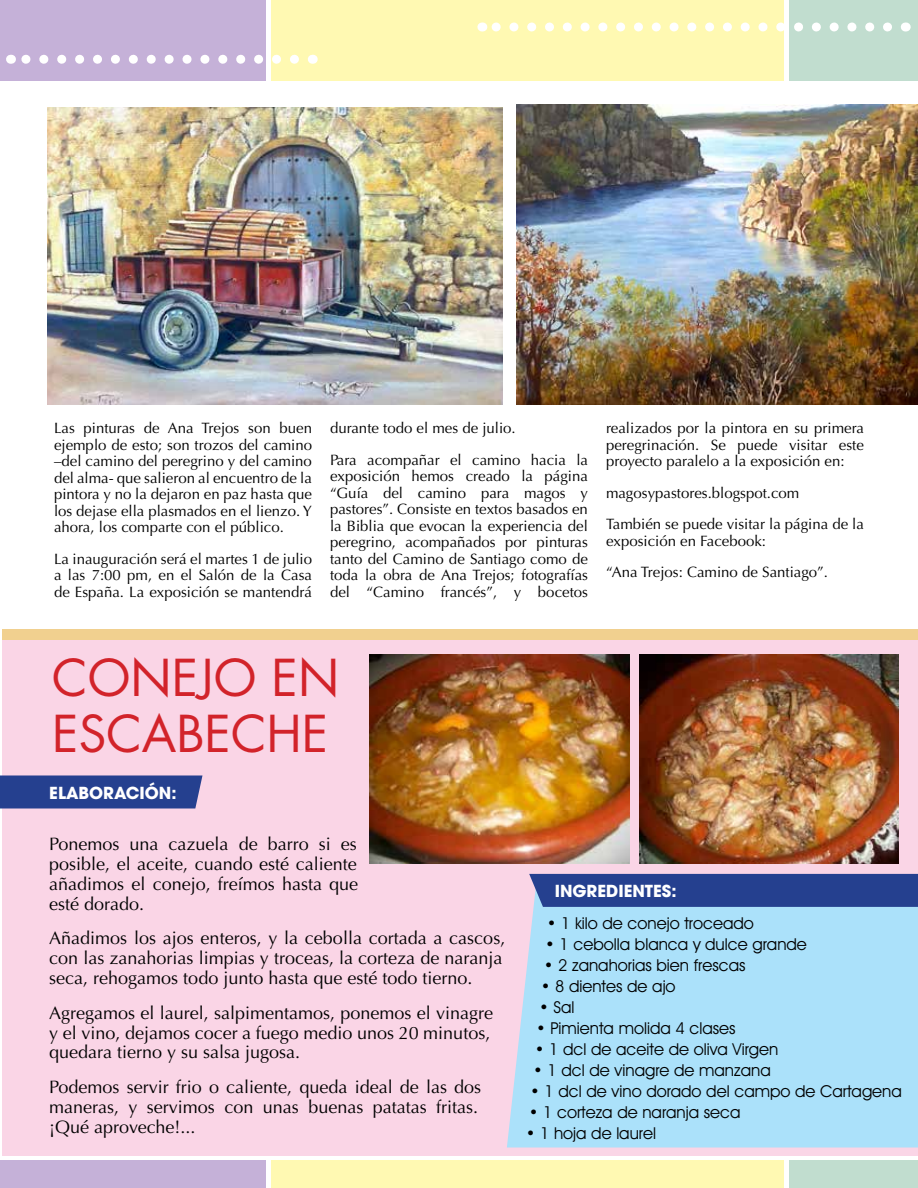
<style>
.page{position:relative;width:918px;height:1188px;background:#fff}
.page>*{position:absolute;margin:0;border:0;box-sizing:border-box;transform-origin:0 0}
.t1{font:49.5px/55.5px "Futura";color:#d2232a}
.t2{font:18px/19.8px "Optima LT Std";color:#000}
.t3{font:16.5px "Avant Garde IT Cby BT";color:#000}
.t4{font:700 16.5px "Avant Garde";color:#fff}
.t5{font:15px/16.5px "Optima LT Std";color:#000;text-align:justify}
</style>
<div class="page">
<div style="left:271px;top:0;width:513px;height:81px;background:#fff9b2"></div>
<div style="left:271px;top:1161px;width:513px;height:27px;background:#fff9b2"></div>
<div style="left:789px;top:0;width:129px;height:81px;background:#c1ddcf"></div>
<div style="left:789px;top:1161px;width:129px;height:27px;background:#c1ddcf"></div>
<div style="left:0;top:0;width:266px;height:81px;background:#c5b1d8"></div>
<div style="left:0;top:1161px;width:266px;height:27px;background:#c5b1d8"></div>
<svg style="left:21px;top:55px;width:274px;height:9px"></svg>
<svg style="left:491px;top:22px;width:397px;height:10px"></svg>
<div style="left:2px;top:635px;width:916px;height:521px;background:#fad5e6"></div>
<div style="left:507px;top:907px;width:411px;height:240px;background:#abe1fa"></div>
<div style="left:529px;top:874px;width:389px;height:33px;background:#25408f"></div>
<svg style="left:0;top:775px;width:202px;height:34px;background:#2e4692"></svg>
<div style="left:2px;top:629px;width:916px;height:11px;background:#f1d08f"></div>
<img style="left:639px;top:655px;width:260px;height:209px">
<img style="left:370px;top:655px;width:259px;height:209px">
<img style="left:517px;top:104px;width:401px;height:301px">
<img style="left:47px;top:107px;width:456px;height:298px">
<p class="t5" style="left:54px;top:420px;width:260px">Las pinturas de Ana Trejos son buen ejemplo de esto; son trozos del camino –del camino del peregrino y del camino del alma- que salieron al encuentro de la pintora y no la dejaron en paz hasta que los dejase ella plasmados en el lienzo. Y ahora, los comparte con el público.</p>
<p class="t5" style="left:54px;top:551px;width:260px">La inauguración será el martes 1 de julio a las 7:00 pm, en el Salón de la Casa de España. La exposición se mantendrá</p>
<p class="t5" style="left:330px;top:413px;width:260px;line-height:31.5px">durante todo el mes de julio.<br>Para acompañar el camino hacia la</p>
<p class="t5" style="left:330px;top:468px;width:260px">exposición hemos creado la página “Guía del camino para magos y pastores”. Consiste en textos basados en la Biblia que evocan la experiencia del peregrino, acompañados por pinturas tanto del Camino de Santiago como de toda la obra de Ana Trejos; fotografías del “Camino francés”, y bocetos</p>
<p class="t5" style="left:606px;top:420px;width:259px">realizados por la pintora en su primera peregrinación. Se puede visitar este proyecto paralelo a la exposición en:</p>
<p class="t5" style="left:606px;top:477px;width:259px;line-height:31.5px">magosypastores.blogspot.com<br>También se puede visitar la página de la</p>
<p class="t5" style="left:606px;top:525px;width:224px;line-height:31.5px">exposición en Facebook:<br>“Ana Trejos: Camino de Santiago”.</p>
<h1 class="t1" style="left:52px;top:649px;width:289px">CONEJO EN<br>ESCABECHE</h1>
<p class="t4" style="left:49px;top:782px;width:129px">ELABORACIÓN:</p>
<p class="t2" style="left:49px;top:834px;width:311px;text-align:justify">Ponemos una cazuela de barro si es posible, el aceite, cuando esté caliente añadimos el conejo, freímos hasta que esté dorado.</p>
<p class="t2" style="left:49px;top:929px;width:458px">Añadimos los ajos enteros, y la cebolla cortada a cascos, con las zanahorias limpias y troceas, la corteza de naranja seca, rehogamos todo junto hasta que esté todo tierno.</p>
<p class="t2" style="left:49px;top:1003px;width:446px">Agregamos el laurel, salpimentamos, ponemos el vinagre y el vino, dejamos cocer a fuego medio unos 20 minutos, quedara tierno y su salsa jugosa.</p>
<p class="t2" style="left:49px;top:1077px;width:433px">Podemos servir frio o caliente, queda ideal de las dos maneras, y servimos con unas buenas patatas fritas. ¡Qué aproveche!...</p>
<p class="t4" style="left:555px;top:880px;width:123px">INGREDIENTES:</p>
<p class="t3" style="left:547px;top:913px;width:209px">• 1 kilo de conejo troceado</p>
<p class="t3" style="left:545px;top:934px;width:263px">• 1 cebolla blanca y dulce grande</p>
<p class="t3" style="left:544px;top:955px;width:203px">• 2 zanahorias bien frescas</p>
<p class="t3" style="left:541px;top:976px;width:136px">• 8 dientes de ajo</p>
<p class="t3" style="left:539px;top:997px;width:37px">• Sal</p>
<p class="t3" style="left:536px;top:1018px;width:201px">• Pimienta molida 4 clases</p>
<p class="t3" style="left:535px;top:1039px;width:245px">• 1 dcl de aceite de oliva Virgen</p>
<p class="t3" style="left:533px;top:1060px;width:239px">• 1 dcl de vinagre de manzana</p>
<p class="t3" style="left:530px;top:1081px;width:373px">• 1 dcl de vino dorado del campo de Cartagena</p>
<p class="t3" style="left:529px;top:1103px;width:213px">• 1 corteza de naranja seca</p>
<p class="t3" style="left:526px;top:1124px;width:132px">• 1 hoja de laurel</p>
</div>
